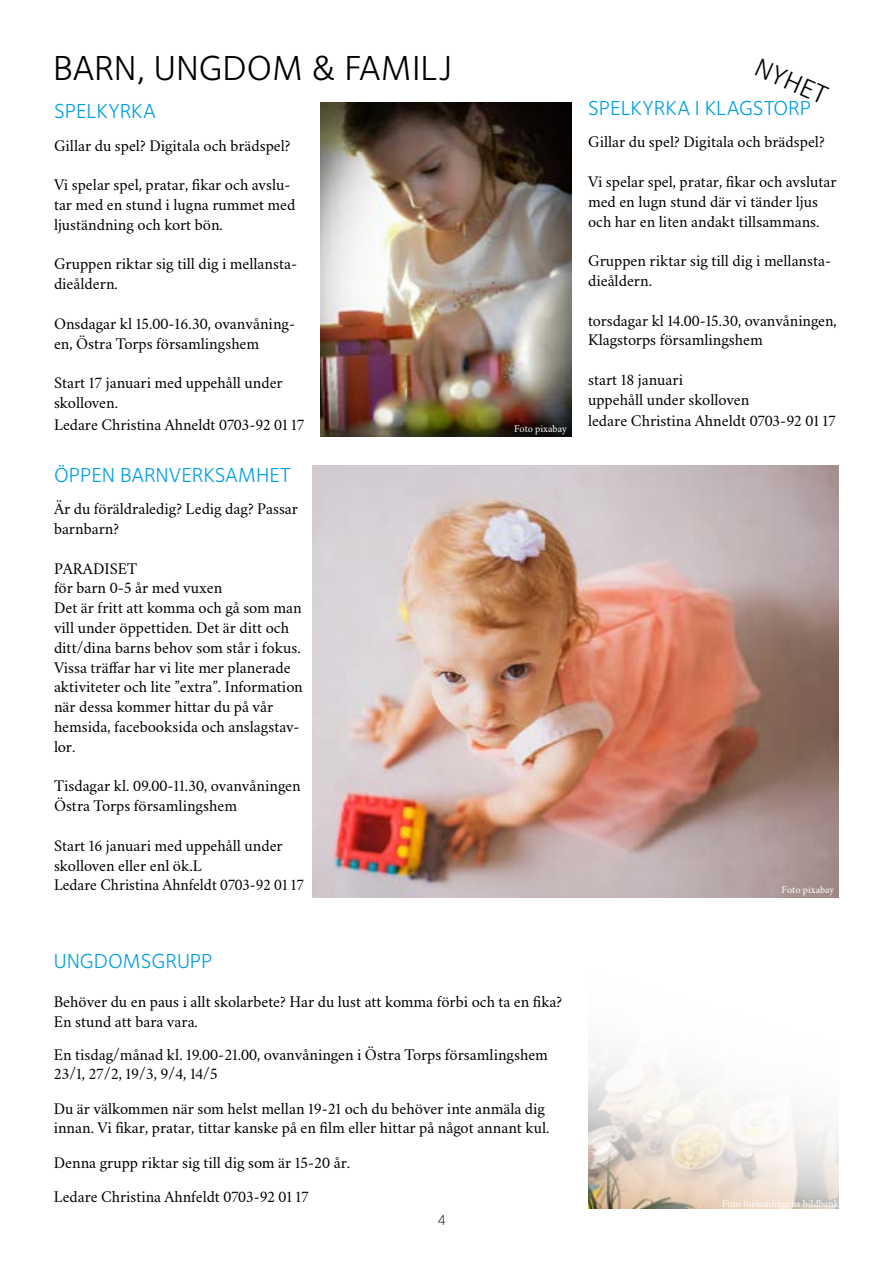
<style>
.page{position:relative;width:893px;height:1263px;background:#fff}
.page>*{position:absolute;margin:0;border:0;box-sizing:border-box;transform-origin:0 0}
.t1{font:36px "Foundry Sterling OT3";color:#000}
.t2{font:27px "Foundry Sterling OT3";color:#000}
.t3{font:21px "Foundry Sterling OT3";color:#009fe3}
.t4{font:16.5px/19.8px "Crimson Svk 2.0";color:#000}
.t5{font:300 15px "Foundry Sterling OT3";color:#000}
.t6{font:10.5px "Crimson Svk 2.0";color:#fff}
</style>
<div class="page">
<img style="left:320px;top:102px;width:252px;height:335px">
<img style="left:313px;top:466px;width:526px;height:431px">
<img style="left:588px;top:1050px;width:251px;height:159px">
<h1 class="t1" style="left:53px;top:42px;width:400px">BARN, UNGDOM &amp; FAMILJ</h1>
<p class="t3" style="left:54px;top:96px;width:103px">SPELKYRKA</p>
<p class="t4" style="left:54px;top:134px;width:238px">Gillar du spel? Digitala och brädspel?</p>
<p class="t4" style="left:54px;top:174px;width:243px">Vi spelar spel, pratar, fikar och avslu&shy;tar med en stund i lugna rummet med ljuständning och kort bön.</p>
<p class="t4" style="left:54px;top:253px;width:245px">Gruppen riktar sig till dig i mellansta&shy;dieåldern.</p>
<p class="t4" style="left:54px;top:313px;width:243px">Onsdagar kl 15.00-16.30, ovanvåning&shy;en, Östra Torps församlingshem</p>
<p class="t4" style="left:54px;top:372px;width:230px">Start 17 januari med uppehåll under skolloven.</p>
<p class="t4" style="left:54px;top:413px;width:252px">Ledare Christina Ahneldt 0703-92 01 17</p>
<p class="t3" style="left:54px;top:459px;width:239px">ÖPPEN BARNVERKSAMHET</p>
<p class="t4" style="left:54px;top:498px;width:246px">Är du föräldraledig? Ledig dag? Passar barnbarn?</p>
<p class="t4" style="left:54px;top:557px;width:250px">PARADISET<br>för barn 0-5 år med vuxen<br>Det är fritt att komma och gå som man vill under öppettiden. Det är ditt och ditt/dina barns behov som står i fokus.<br>Vissa träffar har vi lite mer planerade aktiviteter och lite ”extra”. Information när dessa kommer hittar du på vår hemsida, facebooksida och anslagstav&shy;lor.</p>
<p class="t4" style="left:54px;top:775px;width:248px">Tisdagar kl. 09.00-11.30, ovanvåningen<br>Östra Torps församlingshem</p>
<p class="t4" style="left:54px;top:834px;width:252px">Start 16 januari med uppehåll under skolloven eller enl ök.L<br>Ledare Christina Ahnfeldt 0703-92 01 17</p>
<p class="t6" style="left:514px;top:421px;width:54px">Foto pixabay</p>
<h2 class="t2" style="left:765px;top:48px;width:78px;rotate:24deg">NYHET</h2>
<p class="t3" style="left:588px;top:93px;width:225px">SPELKYRKA I KLAGSTORP</p>
<p class="t4" style="left:588px;top:131px;width:238px">Gillar du spel? Digitala och brädspel?</p>
<p class="t4" style="left:588px;top:171px;width:250px">Vi spelar spel, pratar, fikar och avslutar med en lugn stund där vi tänder ljus och har en liten andakt tillsammans.</p>
<p class="t4" style="left:588px;top:250px;width:245px">Gruppen riktar sig till dig i mellansta&shy;dieåldern.</p>
<p class="t4" style="left:588px;top:309px;width:250px">torsdagar kl 14.00-15.30, ovanvåningen,<br>Klagstorps församlingshem</p>
<p class="t4" style="left:588px;top:369px;width:163px">start 18 januari<br>uppehåll under skolloven</p>
<p class="t4" style="left:588px;top:410px;width:250px">ledare Christina Ahneldt 0703-92 01 17</p>
<p class="t6" style="left:782px;top:882px;width:54px">Foto pixabay</p>
<p class="t3" style="left:54px;top:945px;width:160px">UNGDOMSGRUPP</p>
<p class="t4" style="left:54px;top:991px;width:510px">Behöver du en paus i allt skolarbete? Har du lust att komma förbi och ta en fika?<br>En stund att bara vara.</p>
<p class="t4" style="left:54px;top:1043px;width:496px">En tisdag/månad kl. 19.00-21.00, ovanvåningen i Östra Torps församlingshem<br>23/1, 27/2, 19/3, 9/4, 14/5</p>
<p class="t4" style="left:54px;top:1097px;width:497px">Du är välkommen när som helst mellan 19-21 och du behöver inte anmäla dig innan. Vi fikar, pratar, tittar kanske på en film eller hittar på något annant kul.</p>
<p class="t4" style="left:54px;top:1144px;width:298px;line-height:34.2px">Denna grupp riktar sig till dig som är 15-20 år.<br>Ledare Christina Ahnfeldt 0703-92 01 17</p>
<p class="t5" style="left:437px;top:1209px;width:10px">4</p>
<p class="t6" style="left:722px;top:1196px;width:118px">Foto församlingens bildbank</p>
</div>
